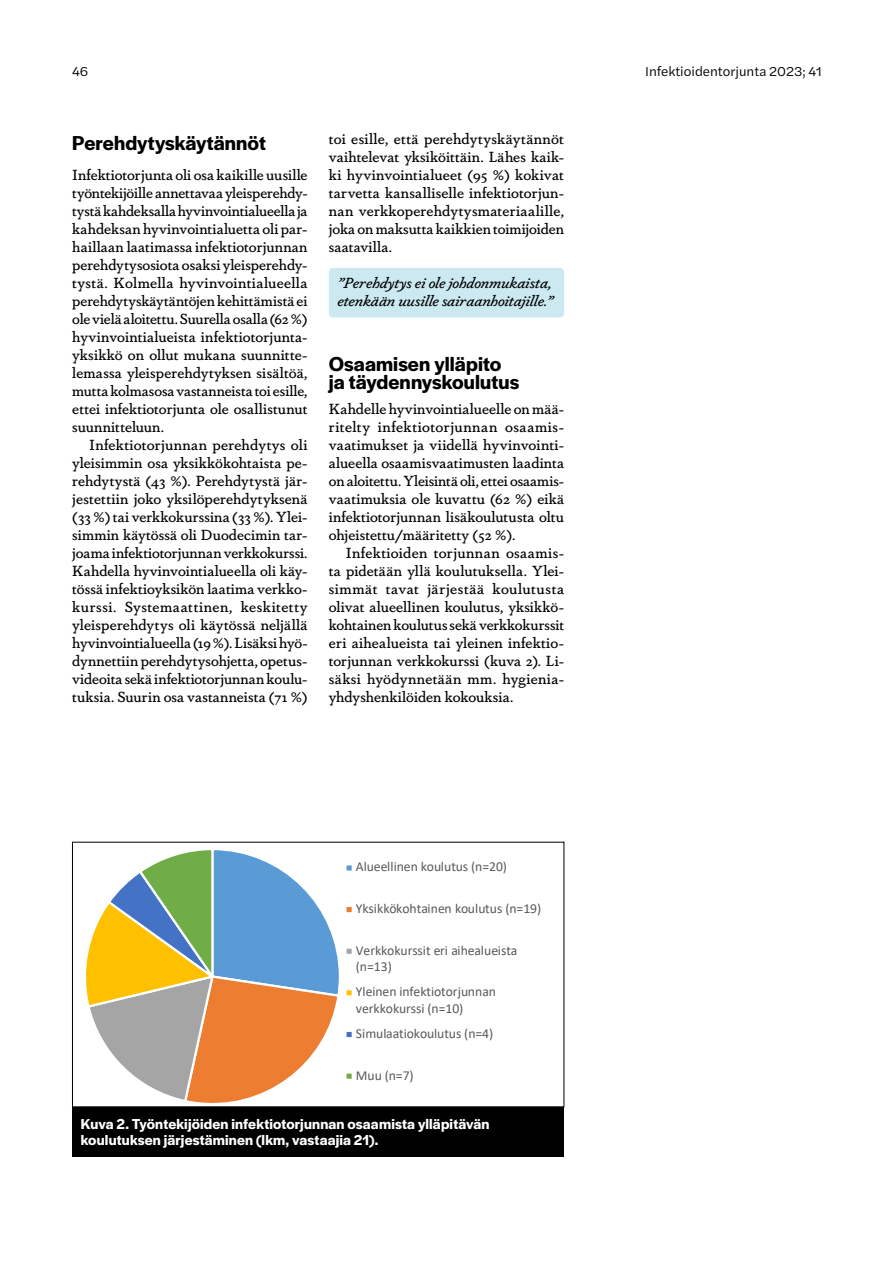
<style>
.page{position:relative;width:893px;height:1263px;background:#fff}
.page>*{position:absolute;margin:0;border:0;box-sizing:border-box;transform-origin:0 0}
.t1{font:600 21px/18px "Halyard Display";letter-spacing:.005em;color:#000}
.t2{font:600 15px/16.5px "Halyard Display";letter-spacing:.01em;color:#fff}
.t3{font:500 14.55px/18px "Dapifer";letter-spacing:.005em;color:#000;text-align:justify}
.t4{font:italic 500 14.55px/18px "Dapifer";letter-spacing:-.015em;color:#000}
.t5{font:13.65px/16.2px "Calibri";letter-spacing:-.005em;color:#595959}
.t6{font:13.5px "Halyard Text";color:#000}
</style>
<div class="page">
<div style="left:329px;top:268px;width:235px;height:49px;background:#cce9f1;border-radius:4px"></div>
<div style="left:72px;top:1107px;width:492px;height:50px;background:#000"></div>
<svg style="left:86px;top:850px;width:253px;height:253px"></svg>
<p class="t6" style="left:72px;top:62px;width:17px">46</p>
<p class="t6" style="left:645px;top:62px;width:179px">Infektioidentorjunta 2023; 41</p>
<h1 class="t1" style="left:72px;top:133px;width:195px">Perehdytyskäytännöt</h1>
<p class="t3" style="left:72px;top:165px;width:237px">Infektiotorjunta oli osa kaikille uusille työntekijöille annettavaa yleisperehdy&shy;tystä kahdeksalla hyvinvointialueella ja kahdeksan hyvinvointialuetta oli par&shy;haillaan laatimassa infektiotorjunnan perehdytysosiota osaksi yleisperehdy&shy;tystä. Kolmella hyvinvointialueella perehdytyskäytäntöjen kehittämistä ei ole vielä aloitettu. Suurella osalla (62 %) hyvinvointialueista infektiotorjunta&shy;yksikkö on ollut mukana suunnitte&shy;lemassa yleisperehdytyksen sisältöä, mutta kolmasosa vastanneista toi esille, ettei infektiotorjunta ole osallistunut suunnitteluun.</p>
<p class="t3" style="left:72px;top:435px;width:237px;text-indent:17px">Infektiotorjunnan perehdytys oli yleisimmin osa yksikkökohtaista pe&shy;rehdytystä (43 %). Perehdytystä jär&shy;jestettiin joko yksilöperehdytyksenä (33 %) tai verkkokurssina (33 %). Ylei&shy;simmin käytössä oli Duodecimin tar&shy;joama infektiotorjunnan verkkokurssi.<br>Kahdella hyvinvointialueella oli käy&shy;tössä infektioyksikön laatima verkko&shy;kurssi. Systemaattinen, keskitetty yleisperehdytys oli käytössä neljällä hyvinvointialueella (19 %). Lisäksi hyö&shy;dynnettiin perehdytysohjetta, opetus&shy;videoita sekä infektiotorjunnan koulu&shy;tuksia. Suurin osa vastanneista (71 %)</p>
<p class="t3" style="left:329px;top:129px;width:237px">toi esille, että perehdytyskäytännöt vaihtelevat yksiköittäin. Lähes kaik&shy;ki hyvinvointialueet (95 %) kokivat tarvetta kansalliselle infektiotorjun&shy;nan verkkoperehdytysmateriaalille, joka on maksutta kaikkien toimijoiden saatavilla.</p>
<p class="t4" style="left:337px;top:273px;width:217px">”Perehdytys ei ole johdonmukaista, etenkään uusille sairaanhoitajille.”</p>
<h1 class="t1" style="left:329px;top:353px;width:192px">Osaamisen ylläpito ja täydennyskoulutus</h1>
<p class="t3" style="left:329px;top:399px;width:237px">Kahdelle hyvinvointialueelle on mää&shy;ritelty infektiotorjunnan osaamis&shy;vaatimukset ja viidellä hyvinvointi&shy;alueella osaamisvaatimusten laadinta on aloitettu. Yleisintä oli, ettei osaamis&shy;vaatimuksia ole kuvattu (62 %) eikä infektiotorjunnan lisäkoulutusta oltu ohjeistettu/määritetty (52 %).</p>
<p class="t3" style="left:329px;top:543px;width:237px;text-indent:17px">Infektioiden torjunnan osaamis&shy;ta pidetään yllä koulutuksella. Ylei&shy;simmät tavat järjestää koulutusta olivat alueellinen koulutus, yksikkö&shy;kohtainen koulutus sekä verkkokurssit eri aihealueista tai yleinen infektio&shy;torjunnan verkkokurssi (kuva 2). Li&shy;säksi hyödynnetään mm. hygienia&shy;yhdyshenkilöiden kokouksia.</p>
<p class="t5" style="left:356px;top:858px;width:153px">Alueellinen koulutus (n=20)</p>
<p class="t5" style="left:356px;top:900px;width:187px">Yksikkökohtainen koulutus (n=19)</p>
<p class="t5" style="left:356px;top:942px;width:163px">Verkkokurssit eri aihealueista (n=13)</p>
<p class="t5" style="left:356px;top:983px;width:142px">Yleinen infektiotorjunnan verkkokurssi (n=10)</p>
<p class="t5" style="left:356px;top:1025px;width:139px">Simulaatiokoulutus (n=4)</p>
<p class="t5" style="left:356px;top:1067px;width:59px">Muu (n=7)</p>
<p class="t2" style="left:81px;top:1114px;width:410px">Kuva 2. Työntekijöiden infektiotorjunnan osaamista ylläpitävän koulutuksen järjestäminen (lkm, vastaajia 21).</p>
<p class="t5" style="left:443px;top:896px;width:187px">Yksikkökohtainen koulutus (n=19)</p>
</div>
